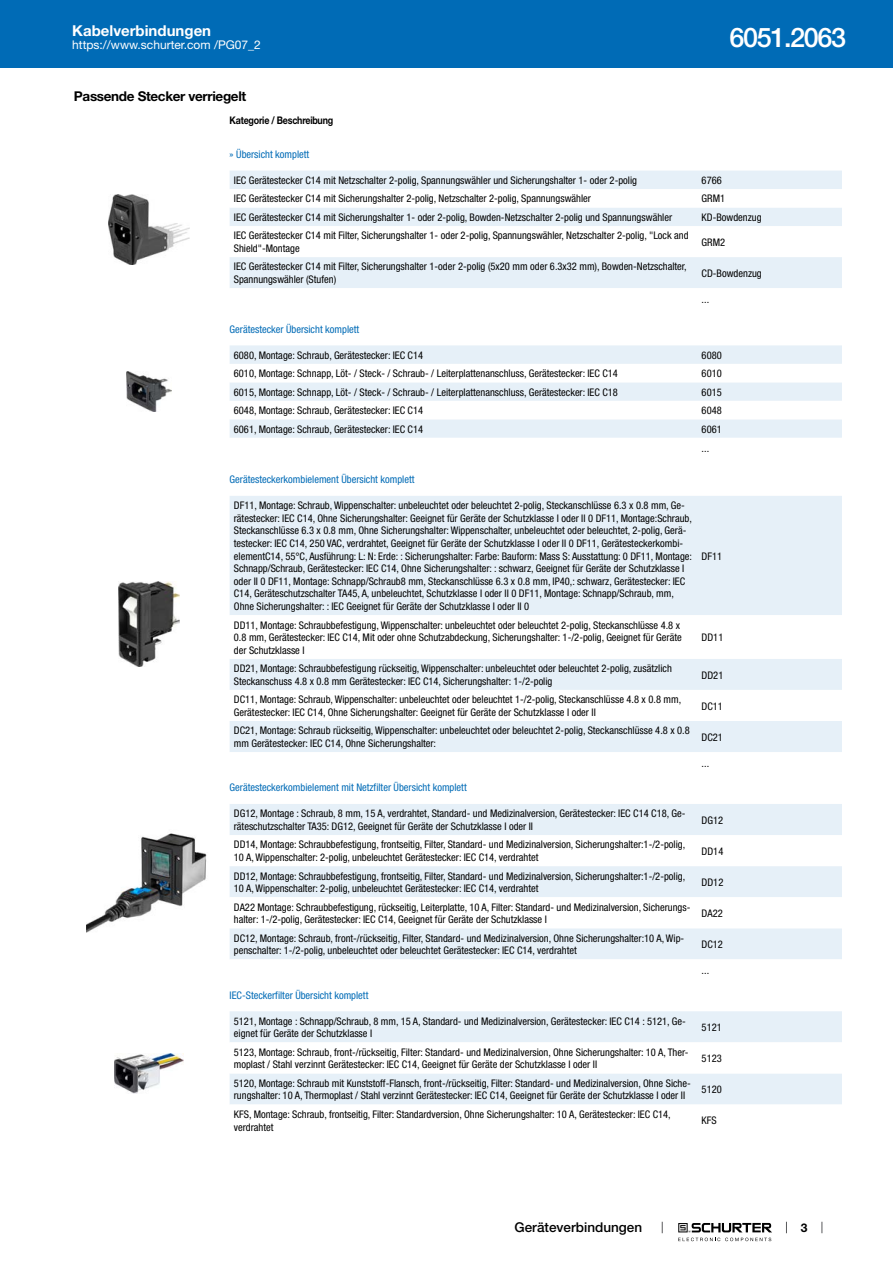
<style>
.page{position:relative;width:893px;height:1263px;background:#fff}
.page>*{position:absolute;margin:0;border:0;box-sizing:border-box;transform-origin:0 0}
.t1{font:500 27px "Helvetica Neue LT";letter-spacing:-.05em;color:#fff}
.t2{font:700 15px "Helvetica Neue LT";color:#fff}
.t3{font:700 13.5px "Helvetica Neue LT";letter-spacing:-.025em;color:#000}
.t4{font:500 13.5px "Helvetica Neue LT";color:#000}
.t5{font:12px "Helvetica Neue LT";color:#fff}
.t6{font:700 12px "Helvetica Neue LT";color:#000}
.t7{font:condensed 10.5px/12.6px "Helvetica Neue LT";color:#000}
.t8{font:condensed 10.5px "Helvetica Neue LT";color:#006bb6}
.t9{font:700 10.5px "Helvetica Neue LT";letter-spacing:-.025em;color:#000;scale:.85 1}
</style>
<div class="page">
<svg style="left:678px;top:1223px;width:94px;height:18px"></svg>
<div style="left:0;top:0;width:893px;height:68px;background:#006bb6"></div>
<img style="left:108px;top:194px;width:81px;height:70px">
<div style="left:230px;top:171px;width:612px;height:18px;background:#e6f0f8"></div>
<svg style="left:230px;top:208px;width:612px;height:80px;fill:#e6f0f8"></svg>
<img style="left:126px;top:371px;width:46px;height:41px">
<div style="left:230px;top:345px;width:612px;height:19px;background:#e6f0f8"></div>
<svg style="left:230px;top:382px;width:612px;height:56px;fill:#e6f0f8"></svg>
<img style="left:118px;top:582px;width:61px;height:84px">
<div style="left:230px;top:496px;width:612px;height:119px;background:#e6f0f8"></div>
<svg style="left:230px;top:659px;width:612px;height:93px;fill:#e6f0f8"></svg>
<img style="left:87px;top:833px;width:120px;height:100px">
<div style="left:230px;top:804px;width:612px;height:31px;background:#e6f0f8"></div>
<svg style="left:230px;top:866px;width:612px;height:93px;fill:#e6f0f8"></svg>
<img style="left:114px;top:1054px;width:69px;height:39px">
<div style="left:230px;top:1011px;width:612px;height:31px;background:#e6f0f8"></div>
<div style="left:230px;top:1074px;width:612px;height:30px;background:#e6f0f8"></div>
<h2 class="t2" style="left:72px;top:21px;width:140px">Kabelverbindungen</h2>
<p class="t5" style="left:72px;top:38px;width:190px">https://www.schurter.com /PG07_2</p>
<h1 class="t1" style="left:729px;top:21px;width:118px">6051.2063</h1>
<p class="t3" style="left:74px;top:88px;width:174px">Passende Stecker verriegelt</p>
<p class="t9" style="left:230px;top:114px;width:123px">Kategorie / Beschreibung</p>
<p class="t8" style="left:230px;top:148px;width:81px">» Übersicht komplett</p>
<p class="t7" style="left:234px;top:174px;width:405px">IEC Gerätestecker C14 mit Netzschalter 2-polig, Spannungswähler und Sicherungshalter 1- oder 2-polig</p>
<p class="t7" style="left:702px;top:174px;width:22px">6766</p>
<p class="t7" style="left:234px;top:192px;width:359px">IEC Gerätestecker C14 mit Sicherungshalter 2-polig, Netzschalter 2-polig, Spannungswähler</p>
<p class="t7" style="left:702px;top:192px;width:25px">GRM1</p>
<p class="t7" style="left:234px;top:211px;width:440px">IEC Gerätestecker C14 mit Sicherungshalter 1- oder 2-polig, Bowden-Netzschalter 2-polig und Spannungswähler</p>
<p class="t7" style="left:702px;top:211px;width:61px">KD-Bowdenzug</p>
<p class="t7" style="left:234px;top:229px;width:456px">IEC Gerätestecker C14 mit Filter, Sicherungshalter 1- oder 2-polig, Spannungswähler, Netzschalter 2-polig, "Lock and<br>Shield"-Montage</p>
<p class="t7" style="left:702px;top:236px;width:25px">GRM2</p>
<p class="t7" style="left:234px;top:260px;width:454px">IEC Gerätestecker C14 mit Filter, Sicherungshalter 1-oder 2-polig (5x20 mm oder 6.3x32 mm), Bowden-Netzschalter,<br>Spannungswähler (Stufen)</p>
<p class="t7" style="left:702px;top:267px;width:62px">CD-Bowdenzug</p>
<p class="t7" style="left:702px;top:293px;width:9px">...</p>
<p class="t8" style="left:230px;top:323px;width:131px">Gerätestecker Übersicht komplett</p>
<p class="t7" style="left:234px;top:349px;width:191px">6080, Montage: Schraub, Gerätestecker: IEC C14</p>
<p class="t7" style="left:702px;top:349px;width:22px">6080</p>
<p class="t7" style="left:234px;top:367px;width:386px">6010, Montage: Schnapp, Löt- / Steck- / Schraub- / Leiterplattenanschluss, Gerätestecker: IEC C14</p>
<p class="t7" style="left:702px;top:367px;width:22px">6010</p>
<p class="t7" style="left:234px;top:386px;width:386px">6015, Montage: Schnapp, Löt- / Steck- / Schraub- / Leiterplattenanschluss, Gerätestecker: IEC C18</p>
<p class="t7" style="left:702px;top:386px;width:22px">6015</p>
<p class="t7" style="left:234px;top:404px;width:191px">6048, Montage: Schraub, Gerätestecker: IEC C14</p>
<p class="t7" style="left:702px;top:404px;width:22px">6048</p>
<p class="t7" style="left:234px;top:423px;width:191px">6061, Montage: Schraub, Gerätestecker: IEC C14</p>
<p class="t7" style="left:702px;top:419px;width:22px;line-height:19.6px">6061 ...</p>
<p class="t8" style="left:230px;top:473px;width:186px">Gerätesteckerkombielement Übersicht komplett</p>
<p class="t7" style="left:234px;top:499px;width:460px">DF11, Montage: Schraub, Wippenschalter: unbeleuchtet oder beleuchtet 2-polig, Steckanschlüsse 6.3 x 0.8 mm, Ge&shy;rätestecker: IEC C14, Ohne Sicherungshalter: Geeignet für Geräte der Schutzklasse I oder II 0 DF11, Montage:Schraub, Steckanschlüsse 6.3 x 0.8 mm, Ohne Sicherungshalter: Wippenschalter, unbeleuchtet oder beleuchtet, 2-polig, Gerä&shy;testecker: IEC C14, 250 VAC, verdrahtet, Geeignet für Geräte der Schutzklasse I oder II 0 DF11, Gerätesteckerkombi&shy;elementC14, 55°C, Ausführung: L: N: Erde: : Sicherungshalter: Farbe: Bauform: Mass S: Ausstattung: 0 DF11, Montage:<br>Schnapp/Schraub, Gerätestecker: IEC C14, Ohne Sicherungshalter: : schwarz, Geeignet für Geräte der Schutzklasse I oder II 0 DF11, Montage: Schnapp/Schraub8 mm, Steckanschlüsse 6.3 x 0.8 mm, IP40,: schwarz, Gerätestecker: IEC C14, Geräteschutzschalter TA45, A, unbeleuchtet, Schutzklasse I oder II 0 DF11, Montage: Schnapp/Schraub, mm, Ohne Sicherungshalter: : IEC Geeignet für Geräte der Schutzklasse I oder II 0</p>
<p class="t7" style="left:702px;top:549px;width:22px">DF11</p>
<p class="t7" style="left:234px;top:618px;width:449px">DD11, Montage: Schraubbefestigung, Wippenschalter: unbeleuchtet oder beleuchtet 2-polig, Steckanschlüsse 4.8 x<br>0.8 mm, Gerätestecker: IEC C14, Mit oder ohne Schutzabdeckung, Sicherungshalter: 1-/2-polig, Geeignet für Geräte der Schutzklasse I</p>
<p class="t7" style="left:702px;top:631px;width:23px">DD11</p>
<p class="t7" style="left:234px;top:662px;width:439px">DD21, Montage: Schraubbefestigung rückseitig, Wippenschalter: unbeleuchtet oder beleuchtet 2-polig, zusätzlich<br>Steckanschuss 4.8 x 0.8 mm Gerätestecker: IEC C14, Sicherungshalter: 1-/2-polig</p>
<p class="t7" style="left:702px;top:668px;width:23px">DD21</p>
<p class="t7" style="left:234px;top:693px;width:449px">DC11, Montage: Schraub, Wippenschalter: unbeleuchtet oder beleuchtet 1-/2-polig, Steckanschlüsse 4.8 x 0.8 mm,<br>Gerätestecker: IEC C14, Ohne Sicherungshalter: Geeignet für Geräte der Schutzklasse I oder II</p>
<p class="t7" style="left:702px;top:699px;width:23px">DC11</p>
<p class="t7" style="left:234px;top:724px;width:457px">DC21, Montage: Schraub rückseitig, Wippenschalter: unbeleuchtet oder beleuchtet 2-polig, Steckanschlüsse 4.8 x 0.8 mm Gerätestecker: IEC C14, Ohne Sicherungshalter:</p>
<p class="t7" style="left:702px;top:731px;width:23px">DC21</p>
<p class="t7" style="left:702px;top:756px;width:9px">...</p>
<p class="t8" style="left:230px;top:781px;width:239px">Gerätesteckerkombielement mit Netzfilter Übersicht komplett</p>
<p class="t7" style="left:234px;top:807px;width:453px">DG12, Montage : Schraub, 8 mm, 15 A, verdrahtet, Standard- und Medizinalversion, Gerätestecker: IEC C14 C18, Ge&shy;räteschutzschalter TA35: DG12, Geeignet für Geräte der Schutzklasse I oder II</p>
<p class="t7" style="left:702px;top:813px;width:23px">DG12</p>
<p class="t7" style="left:234px;top:838px;width:453px">DD14, Montage: Schraubbefestigung, frontseitig, Filter, Standard- und Medizinalversion, Sicherungshalter:1-/2-polig,<br>10 A, Wippenschalter: 2-polig, unbeleuchtet Gerätestecker: IEC C14, verdrahtet</p>
<p class="t7" style="left:702px;top:845px;width:23px">DD14</p>
<p class="t7" style="left:234px;top:869px;width:453px">DD12, Montage: Schraubbefestigung, frontseitig, Filter, Standard- und Medizinalversion, Sicherungshalter:1-/2-polig,<br>10 A, Wippenschalter: 2-polig, unbeleuchtet Gerätestecker: IEC C14, verdrahtet</p>
<p class="t7" style="left:702px;top:876px;width:23px">DD12</p>
<p class="t7" style="left:234px;top:900px;width:458px">DA22 Montage: Schraubbefestigung, rückseitig, Leiterplatte, 10 A, Filter: Standard- und Medizinalversion, Sicherungs&shy;halter: 1-/2-polig, Gerätestecker: IEC C14, Geeignet für Geräte der Schutzklasse I</p>
<p class="t7" style="left:702px;top:907px;width:23px">DA22</p>
<p class="t7" style="left:234px;top:931px;width:452px">DC12, Montage: Schraub, front-/rückseitig, Filter, Standard- und Medizinalversion, Ohne Sicherungshalter:10 A, Wip&shy;penschalter: 1-/2-polig, unbeleuchtet oder beleuchtet Gerätestecker: IEC C14, verdrahtet</p>
<p class="t7" style="left:702px;top:938px;width:23px">DC12</p>
<p class="t7" style="left:702px;top:964px;width:9px">...</p>
<p class="t8" style="left:230px;top:989px;width:140px">IEC-Steckerfilter Übersicht komplett</p>
<p class="t7" style="left:234px;top:1014px;width:453px">5121, Montage : Schnapp/Schraub, 8 mm, 15 A, Standard- und Medizinalversion, Gerätestecker: IEC C14 : 5121, Ge&shy;eignet für Geräte der Schutzklasse I</p>
<p class="t7" style="left:702px;top:1021px;width:22px">5121</p>
<p class="t7" style="left:234px;top:1046px;width:456px">5123, Montage: Schraub, front-/rückseitig, Filter: Standard- und Medizinalversion, Ohne Sicherungshalter: 10 A, Ther&shy;moplast / Stahl verzinnt Gerätestecker: IEC C14, Geeignet für Geräte der Schutzklasse I oder II</p>
<p class="t7" style="left:702px;top:1052px;width:22px">5123</p>
<p class="t7" style="left:234px;top:1077px;width:458px">5120, Montage: Schraub mit Kunststoff-Flansch, front-/rückseitig, Filter: Standard- und Medizinalversion, Ohne Siche&shy;rungshalter: 10 A, Thermoplast / Stahl verzinnt Gerätestecker: IEC C14, Geeignet für Geräte der Schutzklasse I oder II</p>
<p class="t7" style="left:702px;top:1083px;width:22px">5120</p>
<p class="t7" style="left:234px;top:1108px;width:438px">KFS, Montage: Schraub, frontseitig, Filter: Standardversion, Ohne Sicherungshalter: 10 A, Gerätestecker: IEC C14, verdrahtet</p>
<p class="t7" style="left:702px;top:1114px;width:17px">KFS</p>
<p class="t4" style="left:515px;top:1219px;width:129px">Geräteverbindungen</p>
<p class="t6" style="left:801px;top:1220px;width:8px">3</p>
</div>
